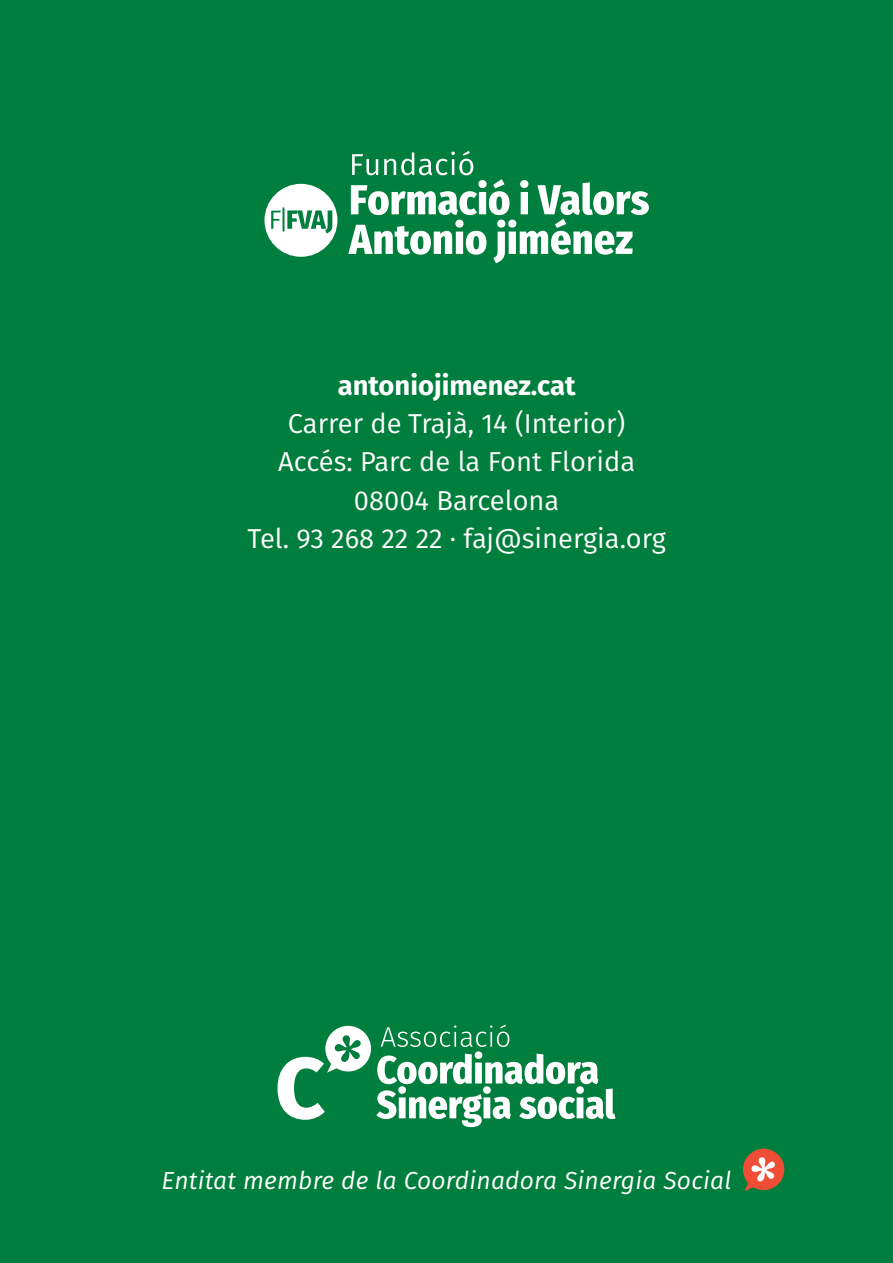
<style>
.page{position:relative;width:893px;height:1263px;background:#007e3d}
.page>*{position:absolute;margin:0;border:0;box-sizing:border-box;transform-origin:0 0}
.t1{font:27.3px/38.2px "Fira Sans";color:#fff;text-align:center}
.t2{font:700 27.3px "Fira Sans";color:#fff}
.t3{font:italic 24.6px "Fira Sans";letter-spacing:.01em;color:#fff}
</style>
<div class="page">
<svg style="left:277px;top:1024px;width:338px;height:103px"></svg>
<svg style="left:743px;top:1149px;width:41px;height:42px"></svg>
<svg style="left:264px;top:184px;width:73px;height:73px"></svg>
<svg style="left:348px;top:151px;width:301px;height:112px"></svg>
<p class="t2" style="left:338px;top:362px;width:239px">antoniojimenez.cat</p>
<p class="t1" style="left:247px;top:404px;width:420px">Carrer de Trajà, 14 (Interior)<br>Accés: Parc de la Font Florida<br>08004 Barcelona<br>Tel. 93 268 22 22 · faj@sinergia.org</p>
<p class="t3" style="left:161px;top:1162px;width:572px">Entitat membre de la Coordinadora Sinergia Social</p>
</div>
